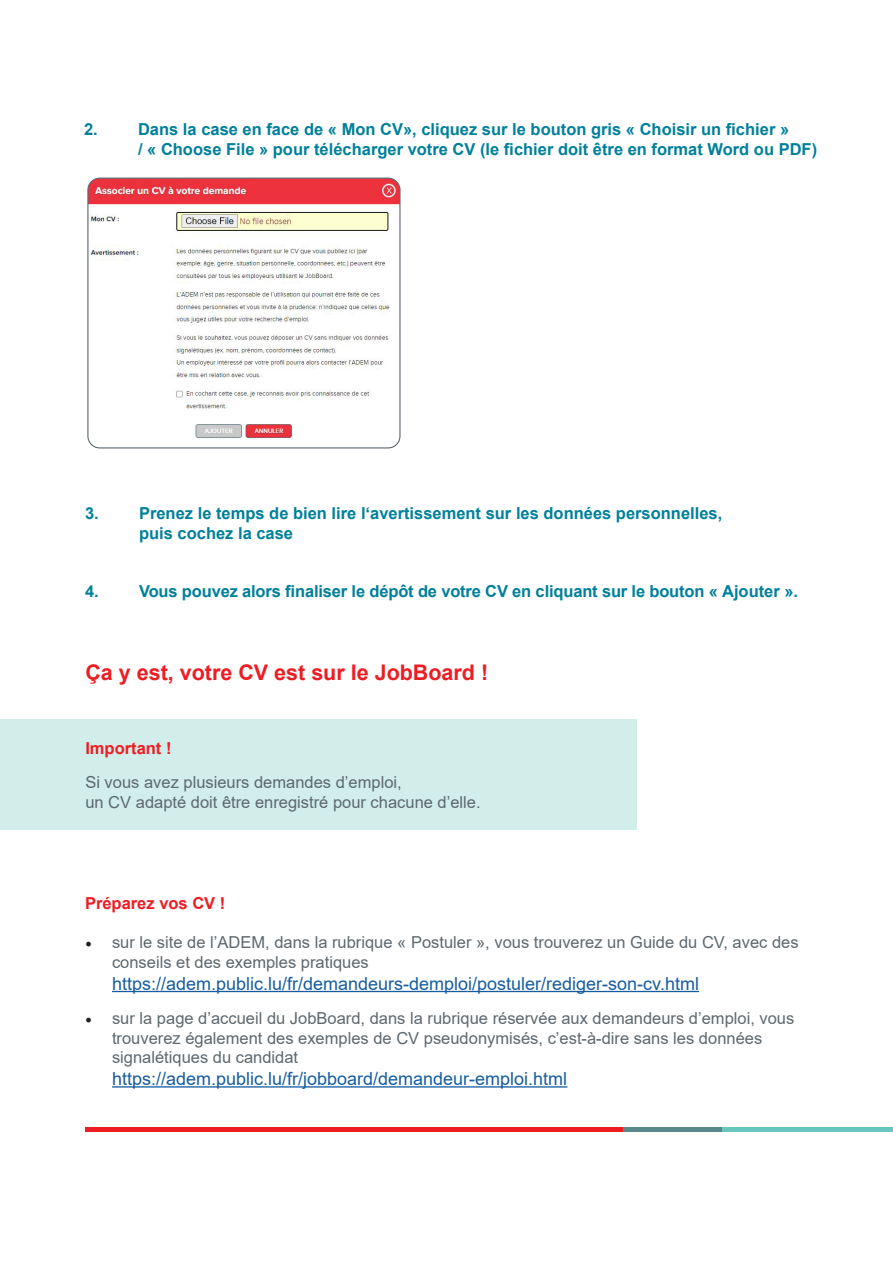
<style>
.page{position:relative;width:893px;height:1263px;background:#fff}
.page>*{position:absolute;margin:0;border:0;box-sizing:border-box;transform-origin:0 0}
.t1{font:700 21.45px "Arial";color:#ee1d23}
.t2{font:18px "Arial";color:#175d9e}
.t3{font:16.5px/19.8px "Arial";color:#5d686f}
.t4{font:700 16.5px/19.8px "Arial";color:#00809b}
.t5{font:700 16.5px "Arial";color:#ee1d23}
.s1{font-family:"Minion Pro";font-size:18px;color:#231f20}
</style>
<div class="page">
<hr style="left:85px;top:1127px;width:538px;height:4px;background:#ee1d23">
<hr style="left:623px;top:1127px;width:99px;height:4px;background:#588888">
<hr style="left:722px;top:1127px;width:171px;height:4px;background:#68c6bb">
<hr style="left:112px;top:991px;width:587px;height:1px;background:#175d9e">
<hr style="left:112px;top:1086px;width:455px;height:1px;background:#175d9e">
<img style="left:89px;top:178px;width:310px;height:270px">
<div style="left:87px;top:178px;width:314px;height:270px;border:1px solid #5d686f;border-radius:12px"></div>
<div style="left:0;top:720px;width:636px;height:110px;background:#d1eeea"></div>
<p class="t4" style="left:84px;top:120px;width:15px">2.</p>
<p class="t4" style="left:138px;top:120px;width:681px">Dans la case en face de « Mon CV», cliquez sur le bouton gris « Choisir un fichier »<br>/ « Choose File » pour télécharger votre CV (le fichier doit être en format Word ou PDF)</p>
<p class="t4" style="left:85px;top:504px;width:15px">3.</p>
<p class="t4" style="left:139px;top:504px;width:585px">Prenez le temps de bien lire l‘avertissement sur les données personnelles,</p>
<p class="t4" style="left:139px;top:523px;width:156px">puis cochez la case</p>
<p class="t4" style="left:85px;top:582px;width:15px">4.</p>
<p class="t4" style="left:139px;top:582px;width:661px">Vous pouvez alors finaliser le dépôt de votre CV en cliquant sur le bouton « Ajouter ».</p>
<p class="t1" style="left:85px;top:657px;width:404px">Ça y est, votre CV est sur le JobBoard !</p>
<p class="t5" style="left:85px;top:736px;width:88px">Important !</p>
<p class="t3" style="left:85px;top:772px;width:318px">Si vous avez plusieurs demandes d’emploi,</p>
<p class="t3" style="left:85px;top:792px;width:397px">un CV adapté doit être enregistré pour chacune d’elle.</p>
<p class="t5" style="left:85px;top:891px;width:142px">Préparez vos CV !</p>
<p class="t3" style="left:112px;top:932px;width:688px;text-indent:-27px"><span class="s1">•</span> sur le site de l’ADEM, dans la rubrique « Postuler », vous trouverez un Guide du CV, avec des conseils et des exemples pratiques</p>
<p class="t2" style="left:112px;top:971px;width:588px">https://adem.public.lu/fr/demandeurs-demploi/postuler/rediger-son-cv.html</p>
<p class="t3" style="left:112px;top:1008px;width:684px;text-indent:-27px"><span class="s1">•</span> sur la page d’accueil du JobBoard, dans la rubrique réservée aux demandeurs d’emploi, vous trouverez également des exemples de CV pseudonymisés, c’est-à-dire sans les données signalétiques du candidat</p>
<p class="t2" style="left:112px;top:1066px;width:457px">https://adem.public.lu/fr/jobboard/demandeur-emploi.html</p>
</div>
